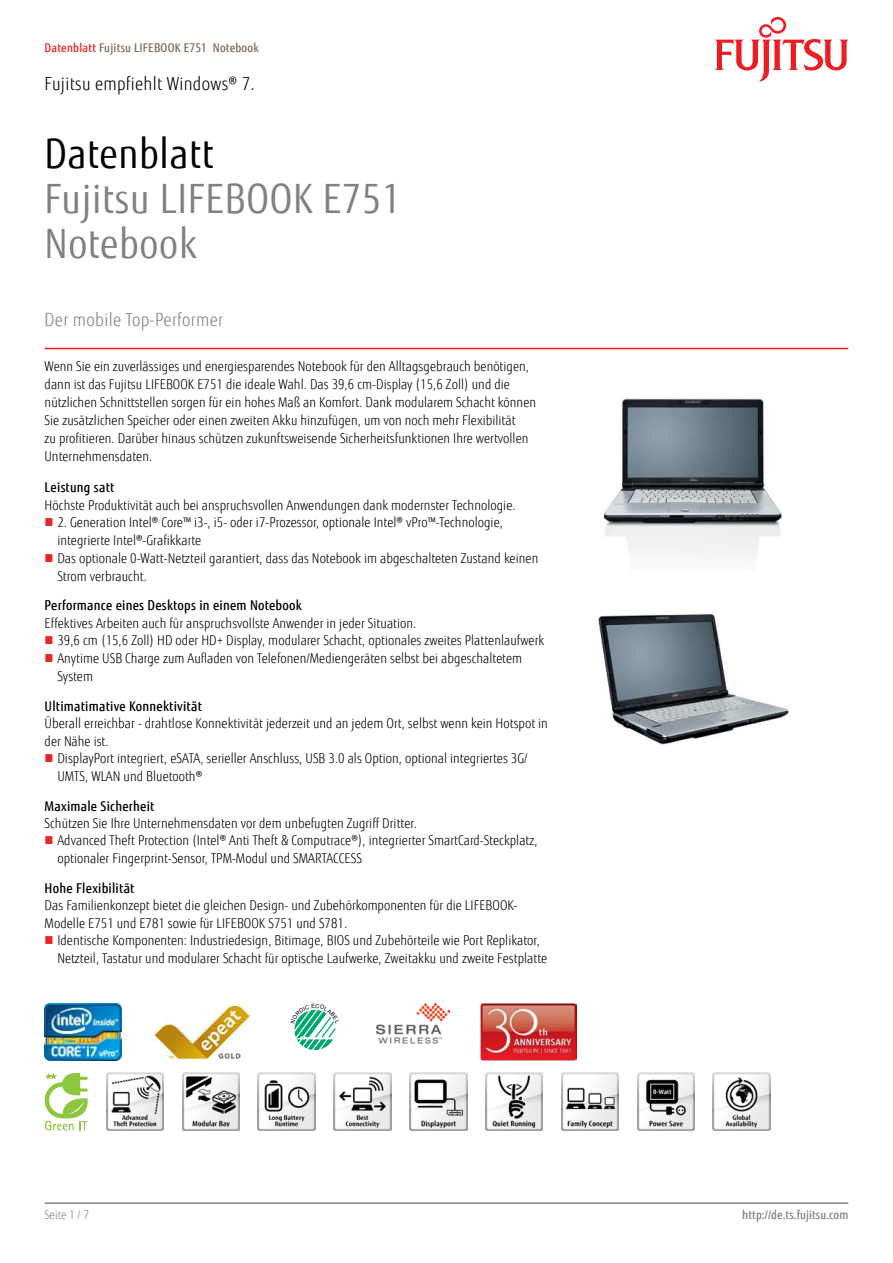
<style>
.page{position:relative;width:893px;height:1263px;background:#fff}
.page>*{position:absolute;margin:0;border:0;box-sizing:border-box;transform-origin:0 0}
.t1{font:40.5px/45px "Fujitsu Sans";letter-spacing:.02em;color:#818280;scale:.9 1}
.t2{font:40.5px "Fujitsu Sans";letter-spacing:.02em;color:#000;scale:.9 1}
.t3{font:300 18px "Fujitsu Sans";letter-spacing:.02em;color:#000;scale:.9 1}
.t4{font:300 18px "Fujitsu Sans";letter-spacing:.02em;color:#818280;scale:.9 1}
.t5{font:300 13.5px/18px "Fujitsu Sans";letter-spacing:.005em;color:#000;scale:.9 1}
.t6{font:500 13.5px "Fujitsu Sans";letter-spacing:.02em;color:#000;scale:.9 1}
.t7{font:500 12px "Fujitsu Sans";letter-spacing:.02em;color:#79695e;scale:.9 1}
.t8{font:500 12px "Fujitsu Sans";letter-spacing:.005em;color:#818280;scale:.9 1}
.t9{font:300 12px "Fujitsu Sans";letter-spacing:.005em;color:#818280;scale:.9 1}
.s1{color:#e92425}
</style>
<div class="page">
<hr style="left:45px;top:1202px;width:803px;height:2px;background:#818280">
<hr style="left:45px;top:348px;width:803px;height:1px;background:#ed1d24">
<svg style="left:715px;top:17px;width:133px;height:65px"></svg>
<img style="left:603px;top:398px;width:179px;height:159px">
<img style="left:598px;top:614px;width:191px;height:131px">
<img style="left:45px;top:1003px;width:76px;height:58px">
<img style="left:152px;top:1003px;width:100px;height:58px">
<img style="left:375px;top:1003px;width:74px;height:41px">
<img style="left:480px;top:1003px;width:96px;height:58px">
<svg style="left:45px;top:1073px;width:43px;height:57px"></svg>
<img style="left:106px;top:1073px;width:58px;height:57px">
<img style="left:182px;top:1073px;width:57px;height:57px">
<img style="left:258px;top:1073px;width:57px;height:57px">
<img style="left:334px;top:1073px;width:57px;height:57px">
<img style="left:410px;top:1073px;width:57px;height:57px">
<img style="left:485px;top:1073px;width:58px;height:57px">
<img style="left:561px;top:1073px;width:58px;height:57px">
<img style="left:637px;top:1073px;width:57px;height:57px">
<img style="left:713px;top:1073px;width:57px;height:57px">
<svg style="left:294px;top:1009px;width:42px;height:41px"></svg>
<p class="t7" style="left:45px;top:40px;width:239px"><span class="s1">Datenblatt</span> Fujitsu LIFEBOOK E751 Notebook</p>
<h2 class="t3" style="left:45px;top:73px;width:235px">Fujitsu empfiehlt Windows® 7.</h2>
<h1 class="t2" style="left:45px;top:130px;width:189px">Datenblatt</h1>
<h1 class="t1" style="left:45px;top:177px;width:398px">Fujitsu LIFEBOOK E751<br>Notebook</h1>
<h2 class="t4" style="left:45px;top:309px;width:200px">Der mobile Top-Performer</h2>
<p class="t5" style="left:45px;top:357px;width:548px">Wenn Sie ein zuverlässiges und energiesparendes Notebook für den Alltagsgebrauch benötigen, dann ist das Fujitsu LIFEBOOK E751 die ideale Wahl. Das 39,6 cm-Display (15,6 Zoll) und die nützlichen Schnittstellen sorgen für ein hohes Maß an Komfort. Dank modularem Schacht können Sie zusätzlichen Speicher oder einen zweiten Akku hinzufügen, um von noch mehr Flexibilität<br>zu profitieren. Darüber hinaus schützen zukunftsweisende Sicherheitsfunktionen Ihre wertvollen Unternehmensdaten.</p>
<p class="t6" style="left:45px;top:479px;width:79px">Leistung satt</p>
<p class="t5" style="left:45px;top:496px;width:525px">Höchste Produktivität auch bei anspruchsvollen Anwendungen dank modernster Technologie.</p>
<p class="t5" style="left:57px;top:513px;width:536px">2. Generation Intel® Core™ i3-, i5- oder i7-Prozessor, optionale Intel® vPro™-Technologie, integrierte Intel®-Grafikkarte<br>Das optionale 0-Watt-Netzteil garantiert, dass das Notebook im abgeschalteten Zustand keinen Strom verbraucht.</p>
<p class="t6" style="left:45px;top:597px;width:287px">Performance eines Desktops in einem Notebook</p>
<p class="t5" style="left:57px;top:614px;width:542px;text-indent:-13px">Effektives Arbeiten auch für anspruchsvollste Anwender in jeder Situation.<br>39,6 cm (15,6 Zoll) HD oder HD+ Display, modularer Schacht, optionales zweites Plattenlaufwerk Anytime USB Charge zum Aufladen von Telefonen/Mediengeräten selbst bei abgeschaltetem System</p>
<p class="t6" style="left:45px;top:697px;width:176px">Ultimatimative Konnektivität</p>
<p class="t5" style="left:45px;top:714px;width:561px">Überall erreichbar - drahtlose Konnektivität jederzeit und an jedem Ort, selbst wenn kein Hotspot in</p>
<p class="t5" style="left:45px;top:732px;width:73px">der Nähe ist.</p>
<p class="t5" style="left:57px;top:749px;width:524px">DisplayPort integriert, eSATA, serieller Anschluss, USB 3.0 als Option, optional integriertes 3G/</p>
<p class="t5" style="left:57px;top:767px;width:162px">UMTS, WLAN und Bluetooth®</p>
<p class="t6" style="left:45px;top:797px;width:124px">Maximale Sicherheit</p>
<p class="t5" style="left:57px;top:814px;width:535px;line-height:17.5px;text-indent:-13px">Schützen Sie Ihre Unternehmensdaten vor dem unbefugten Zugriff Dritter.<br>Advanced Theft Protection (Intel® Anti Theft &amp; Computrace®), integrierter SmartCard-Steckplatz, optionaler Fingerprint-Sensor, TPM-Modul und SMARTACCESS</p>
<p class="t6" style="left:45px;top:880px;width:101px">Hohe Flexibilität</p>
<p class="t5" style="left:45px;top:896px;width:527px">Das Familienkonzept bietet die gleichen Design- und Zubehörkomponenten für die LIFEBOOK-<br>Modelle E751 und E781 sowie für LIFEBOOK S751 und S781.</p>
<p class="t5" style="left:57px;top:931px;width:546px">Identische Komponenten: Industriedesign, Bitimage, BIOS und Zubehörteile wie Port Replikator,<br>Netzteil, Tastatur und modularer Schacht für optische Laufwerke, Zweitakku und zweite Festplatte</p>
<p class="t9" style="left:45px;top:1208px;width:51px">Seite 1 / 7</p>
<p class="t8" style="left:742px;top:1208px;width:119px">http://de.ts.fujitsu.com</p>
</div>
